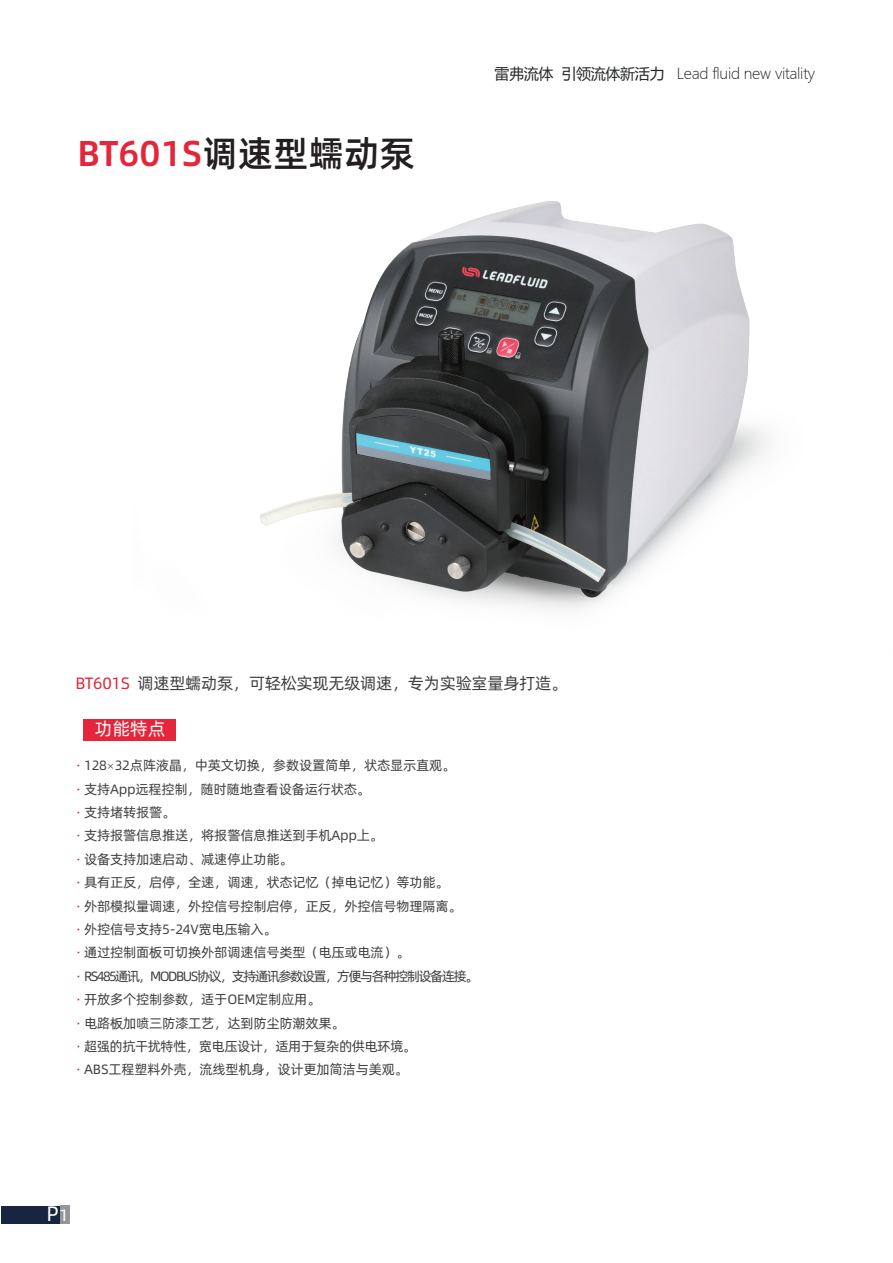
<style>
.page{position:relative;width:893px;height:1263px;background:#fff}
.page>*{position:absolute;margin:0;border:0;box-sizing:border-box;transform-origin:0 0}
.t1{font:36px "Alibaba Pu Hui Ti M";color:#e52539}
.t2{font:21px "Alibaba Pu Hui Ti R";color:#fff}
.t3{font:18px "Alibaba Pu Hui Ti R";color:#fff}
.t4{font:16.5px "Alibaba Pu Hui Ti R";letter-spacing:-.02em;color:#3f3f40}
.t5{font:15px "Microsoft Ya Hei UI Light";letter-spacing:-.02em;color:#262727}
.t6{font:13.5px/23.4px "Alibaba Pu Hui Ti R";letter-spacing:-.02em;color:#3f3f40}
.s1{color:#231f20}
.s2{font-family:"Microsoft Ya Hei UI"}
.s3{color:#e52539}
.s4{font-family:"Microsoft Ya Hei UI Light";font-size:12px;color:#262727}
.s5{font-size:16.5px}
</style>
<div class="page">
<div style="left:84px;top:719px;width:92px;height:21px;background:#e52539"></div>
<div style="left:2px;top:1206px;width:68px;height:18px;background:#172541"></div>
<div style="left:60px;top:1206px;width:10px;height:18px;background:#939598"></div>
<img style="left:260px;top:201px;width:509px;height:408px">
<h1 class="t1" style="left:77px;top:125px;width:339px">BT601S<span class="s1">调速型蠕动泵</span></h1>
<p class="t5" style="left:494px;top:63px;width:322px"><span class="s2">雷弗流体 引领流体新活力</span> Lead fluid new vitality</p>
<p class="t4" style="left:76px;top:671px;width:493px"><span class="s3">BT601S</span> 调速型蠕动泵，可轻松实现无级调速，专为实验室量身打造。</p>
<h3 class="t3" style="left:95px;top:715px;width:72px">功能特点</h3>
<p class="t6" style="left:76px;top:753px;width:403px"><span class="s3">·</span> 128<span class="s4">×</span>32点阵液晶，中英文切换，参数设置简单，状态显示直观。<br><span class="s3">·</span> 支持App远程控制，随时随地查看设备运行状态。<br><span class="s3">·</span> 支持堵转报警。<br><span class="s3">·</span> 支持报警信息推送，将报警信息推送到手机App上。<br><span class="s3">·</span> 设备支持加速启动、减速停止功能。<br><span class="s3">·</span> 具有正反，启停，全速，调速，状态记忆（掉电记忆）等功能。<br><span class="s3">·</span> 外部模拟量调速，外控信号控制启停，正反，外控信号物理隔离。<br><span class="s3">·</span> 外控信号支持5-24V宽电压输入。<br><span class="s3">·</span> 通过控制面板可切换外部调速信号类型（电压或电流）。<br><span class="s3">·</span> RS485通讯，MODBUS协议，支持通讯参数设置，方便与各种控制设备连接。<span class="s3">·</span> 开放多个控制参数，适于OEM定制应用。<br><span class="s3">·</span> 电路板加喷三防漆工艺，达到防尘防潮效果。<br><span class="s3">·</span> 超强的抗干扰特性，宽电压设计，适用于复杂的供电环境。<br><span class="s3">·</span> ABS工程塑料外壳，流线型机身，设计更加简洁与美观。</p>
<h2 class="t2" style="left:47px;top:1198px;width:24px">P<span class="s5">1</span></h2>
</div>
